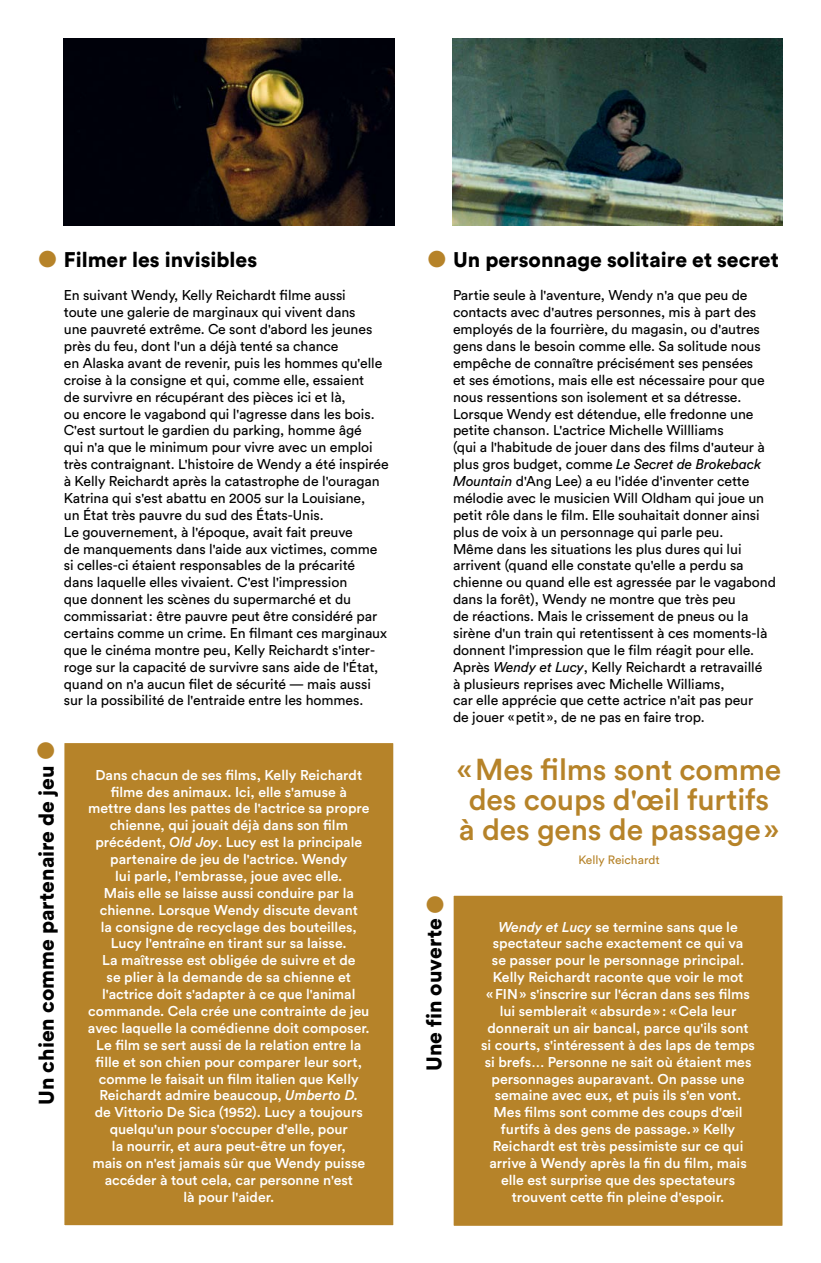
<style>
.page{position:relative;width:821px;height:1263px;background:#fff}
.page>*{position:absolute;margin:0;border:0;box-sizing:border-box;transform-origin:0 0}
.Exergue{font:500 30px/30.3px "Circular Std";letter-spacing:-.005em;color:#b68329;text-align:center}
.t1{font:900 21px "Circular Std";color:#000}
.t2{font:14.1px/16.8px "Circular Std";letter-spacing:-.005em;color:#000}
.TEXTE-encadré{font:500 14.1px/17px "Circular Std";color:#fff;text-align:center}
.Exergue-2{font:12px "Circular Std";color:#b68329}
.s1{font-weight:400;font-style:italic;font-size:22.5px;color:#b68329}
.s2{font-style:italic}
</style>
<div class="page">
<div style="left:64px;top:743px;width:330px;height:483px;background:#b68329"></div>
<div style="left:453px;top:895px;width:330px;height:331px;background:#b68329"></div>
<img style="left:64px;top:38px;width:330px;height:187px">
<img style="left:452px;top:38px;width:330px;height:187px">
<p class="t1" style="left:38px;top:245px;width:220px"><span class="s1">●</span> Filmer les invisibles</p>
<p class="t2" style="left:64px;top:287px;width:326px">En suivant Wendy, Kelly Reichardt filme aussi<br>toute une galerie de marginaux qui vivent dans<br>une pauvreté extrême. Ce sont d'abord les jeunes près du feu, dont l'un a déjà tenté sa chance<br>en Alaska avant de revenir, puis les hommes qu'elle croise à la consigne et qui, comme elle, essaient<br>de survivre en récupérant des pièces ici et là,<br>ou encore le vagabond qui l'agresse dans les bois.<br>C'est surtout le gardien du parking, homme âgé<br>qui n'a que le minimum pour vivre avec un emploi très contraignant. L'histoire de Wendy a été inspirée à Kelly Reichardt après la catastrophe de l'ouragan Katrina qui s'est abattu en 2005 sur la Louisiane,<br>un État très pauvre du sud des États-Unis.<br>Le gouvernement, à l'époque, avait fait preuve<br>de manquements dans l'aide aux victimes, comme si celles-ci étaient responsables de la précarité<br>dans laquelle elles vivaient. C'est l'impression<br>que donnent les scènes du supermarché et du commissariat: être pauvre peut être considéré par certains comme un crime. En filmant ces marginaux que le cinéma montre peu, Kelly Reichardt s'inter&shy;roge sur la capacité de survivre sans aide de l'État, quand on n'a aucun filet de sécurité — mais aussi sur la possibilité de l'entraide entre les hommes.</p>
<p class="t1" style="left:33px;top:1105px;width:365px;rotate:-90deg">Un chien comme partenaire de jeu <span class="s1">●</span></p>
<p class="TEXTE-encadré" style="left:88px;top:766px;width:283px">Dans chacun de ses films, Kelly Reichardt filme des animaux. Ici, elle s'amuse à mettre dans les pattes de l'actrice sa propre chienne, qui jouait déjà dans son film précédent, <span class="s2">Old Joy</span>. Lucy est la principale partenaire de jeu de l'actrice. Wendy<br>lui parle, l'embrasse, joue avec elle.<br>Mais elle se laisse aussi conduire par la chienne. Lorsque Wendy discute devant<br>la consigne de recyclage des bouteilles, Lucy l'entraîne en tirant sur sa laisse.<br>La maîtresse est obligée de suivre et de<br>se plier à la demande de sa chienne et l'actrice doit s'adapter à ce que l'animal commande. Cela crée une contrainte de jeu avec laquelle la comédienne doit composer.<br>Le film se sert aussi de la relation entre la fille et son chien pour comparer leur sort, comme le faisait un film italien que Kelly Reichardt admire beaucoup, <span class="s2">Umberto D.<br></span>de Vittorio De Sica (1952). Lucy a toujours quelqu'un pour s'occuper d'elle, pour<br>la nourrir, et aura peut-être un foyer,<br>mais on n'est jamais sûr que Wendy puisse accéder à tout cela, car personne n'est<br>là pour l'aider.</p>
<p class="t1" style="left:427px;top:245px;width:353px"><span class="s1">●</span> Un personnage solitaire et secret</p>
<p class="t2" style="left:453px;top:287px;width:324px">Partie seule à l'aventure, Wendy n'a que peu de contacts avec d'autres personnes, mis à part des employés de la fourrière, du magasin, ou d'autres gens dans le besoin comme elle. Sa solitude nous empêche de connaître précisément ses pensées<br>et ses émotions, mais elle est nécessaire pour que nous ressentions son isolement et sa détresse.<br>Lorsque Wendy est détendue, elle fredonne une petite chanson. L'actrice Michelle Willliams<br>(qui a l'habitude de jouer dans des films d'auteur à plus gros budget, comme <span class="s2">Le Secret de Brokeback Mountain</span> d'Ang Lee) a eu l'idée d'inventer cette mélodie avec le musicien Will Oldham qui joue un petit rôle dans le film. Elle souhaitait donner ainsi plus de voix à un personnage qui parle peu.<br>Même dans les situations les plus dures qui lui arrivent (quand elle constate qu'elle a perdu sa chienne ou quand elle est agressée par le vagabond dans la forêt), Wendy ne montre que très peu<br>de réactions. Mais le crissement de pneus ou la sirène d'un train qui retentissent à ces moments-là donnent l'impression que le film réagit pour elle.<br>Après <span class="s2">Wendy et Lucy</span>, Kelly Reichardt a retravaillé<br>à plusieurs reprises avec Michelle Williams,<br>car elle apprécie que cette actrice n'ait pas peur<br>de jouer «petit», de ne pas en faire trop.</p>
<p class="t1" style="left:420px;top:1071px;width:178px;rotate:-90deg">Une fin ouverte <span class="s1">●</span></p>
<p class="Exergue" style="left:456px;top:753px;width:326px">«Mes films sont comme des coups d'œil furtifs<br>à des gens de passage»</p>
<p class="Exergue-2" style="left:578px;top:853px;width:83px">Kelly Reichardt</p>
<p class="TEXTE-encadré" style="left:481px;top:918px;width:275px"><span class="s2">Wendy et Lucy</span> se termine sans que le spectateur sache exactement ce qui va<br>se passer pour le personnage principal.<br>Kelly Reichardt raconte que voir le mot «FIN» s'inscrire sur l'écran dans ses films lui semblerait «absurde»: «Cela leur donnerait un air bancal, parce qu'ils sont si courts, s'intéressent à des laps de temps si brefs… Personne ne sait où étaient mes personnages auparavant. On passe une semaine avec eux, et puis ils s'en vont.<br>Mes films sont comme des coups d'œil furtifs à des gens de passage. » Kelly Reichardt est très pessimiste sur ce qui arrive à Wendy après la fin du film, mais elle est surprise que des spectateurs trouvent cette fin pleine d'espoir.</p>
</div>
